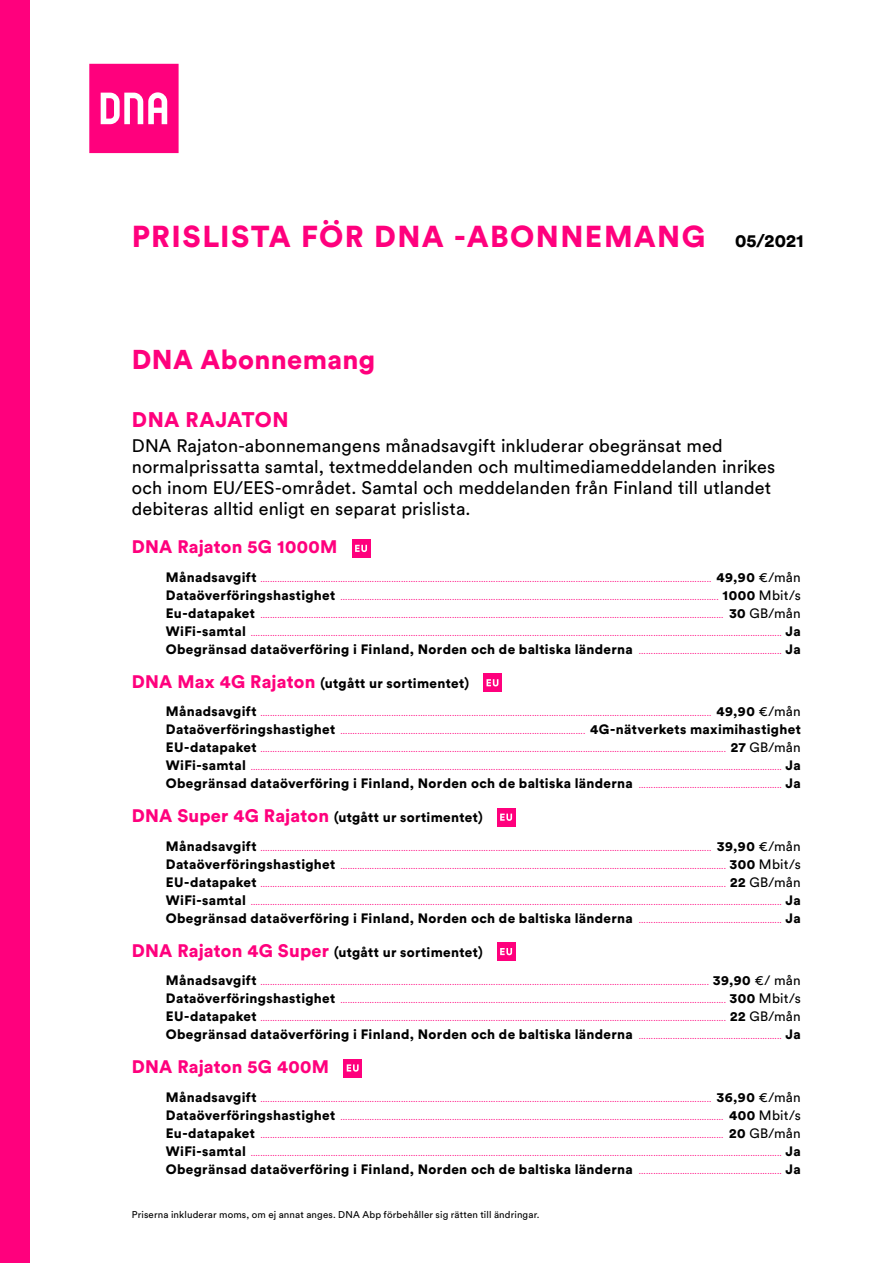
<style>
.page{position:relative;width:893px;height:1263px;background:#fff}
.page>*{position:absolute;margin:0;border:0;box-sizing:border-box;transform-origin:0 0}
.t1{font:900 30px "Circular Std";letter-spacing:.05em;color:#ff007d}
.t2{font:900 27px "Circular Std";letter-spacing:.015em;color:#ff007d}
.t3{font:900 21px "Circular Std";letter-spacing:.015em;color:#ff007d}
.t4{font:18px/21px "Circular Std";letter-spacing:.005em;color:#000}
.t5{font:900 18px "Circular Std";letter-spacing:.01em;color:#ff007d}
.t6{font:900 13.5px "Circular Std";letter-spacing:.02em;color:#000}
.t7{font:9.75px "Circular Std";letter-spacing:.015em;color:#000}
.t8{font:8.25px/18px "Circular Std";color:#ff007d;text-align:justify}
.s1{font-size:18px;color:#000}
.s2{font-weight:900;font-size:13.5px;color:#000}
.s3{font-size:13.5px;color:#000}
.s4{font-weight:400;font-size:8.25px;color:#ff007d}
.s5{font-size:18px;color:#ff007d}
</style>
<div class="page">
<div style="left:0;top:0;width:30px;height:1263px;background:#ff007d"></div>
<svg style="left:89px;top:64px;width:90px;height:89px;background:#ff2791"></svg>
<div style="left:352px;top:539px;width:18px;height:19px;background:#ff007d"></div>
<svg style="left:355px;top:545px;width:12px;height:7px"></svg>
<div style="left:483px;top:674px;width:19px;height:18px;background:#ff007d"></div>
<svg style="left:486px;top:679px;width:12px;height:7px"></svg>
<div style="left:497px;top:808px;width:18px;height:18px;background:#ff007d"></div>
<svg style="left:500px;top:814px;width:12px;height:7px"></svg>
<div style="left:497px;top:942px;width:18px;height:19px;background:#ff007d"></div>
<svg style="left:500px;top:948px;width:12px;height:7px"></svg>
<div style="left:343px;top:1059px;width:19px;height:18px;background:#ff007d"></div>
<svg style="left:347px;top:1064px;width:12px;height:8px"></svg>
<h1 class="t1" style="left:132px;top:216px;width:673px">PRISLISTA FÖR DNA -ABONNEMANG <span class="s1">05/2021</span></h1>
<h2 class="t2" style="left:132px;top:342px;width:245px">DNA Abonnemang</h2>
<h3 class="t3" style="left:132px;top:406px;width:158px">DNA RAJATON</h3>
<p class="t4" style="left:132px;top:435px;width:645px">DNA Rajaton-abonnemangens månadsavgift inkluderar obegränsat med normalprissatta samtal, textmeddelanden och multimediameddelanden inrikes och inom EU/EES-området. Samtal och meddelanden från Finland till utlandet debiteras alltid enligt en separat prislista.</p>
<h3 class="t5" style="left:132px;top:535px;width:207px">DNA Rajaton 5G 1000M</h3>
<p class="t8" style="left:166px;top:570px;width:636px"><span class="s2">Månadsavgift</span> .......................................................................................................................................................................................... <span class="s2">49,90</span> <span class="s3">€/mån </span><span class="s2">Dataöverföringshastighet</span> ............................................................................................................................................................ <span class="s2">1000</span> <span class="s3">Mbit/s </span><span class="s2">Eu-datapaket</span> ............................................................................................................................................................................................... <span class="s2">30</span> <span class="s3">GB/mån </span><span class="s2">WiFi-samtal</span> ........................................................................................................................................................................................................................... <span class="s2">Ja</span></p>
<h3 class="t6" style="left:166px;top:640px;width:636px">Obegränsad dataöverföring i Finland, Norden och de baltiska länderna <span class="s4">...........................................................</span> Ja</h3>
<h3 class="t6" style="left:132px;top:674px;width:339px"><span class="s5">DNA Max 4G Rajaton</span> (utgått ur sortimentet)</h3>
<p class="t8" style="left:166px;top:704px;width:636px"><span class="s2">Månadsavgift</span> .......................................................................................................................................................................................... <span class="s2">49,90</span> <span class="s3">€/mån </span><span class="s2">Dataöverföringshastighet</span> ..................................................................................................... <span class="s2">4G-nätverkets maximihastighet EU-datapaket</span> ................................................................................................................................................................................................ <span class="s2">27</span> <span class="s3">GB/mån </span><span class="s2">WiFi-samtal</span> ........................................................................................................................................................................................................................... <span class="s2">Ja</span></p>
<h3 class="t6" style="left:166px;top:775px;width:636px">Obegränsad dataöverföring i Finland, Norden och de baltiska länderna <span class="s4">...........................................................</span> Ja</h3>
<h3 class="t6" style="left:132px;top:808px;width:352px"><span class="s5">DNA Super 4G Rajaton</span> (utgått ur sortimentet)</h3>
<p class="t8" style="left:166px;top:839px;width:636px"><span class="s2">Månadsavgift</span> .......................................................................................................................................................................................... <span class="s2">39,90</span> <span class="s3">€/mån </span><span class="s2">Dataöverföringshastighet</span> ............................................................................................................................................................... <span class="s2">300</span> <span class="s3">Mbit/s </span><span class="s2">EU-datapaket</span> ................................................................................................................................................................................................ <span class="s2">22</span> <span class="s3">GB/mån </span><span class="s2">WiFi-samtal</span> ........................................................................................................................................................................................................................... <span class="s2">Ja</span></p>
<h3 class="t6" style="left:166px;top:909px;width:636px">Obegränsad dataöverföring i Finland, Norden och de baltiska länderna <span class="s4">...........................................................</span> Ja</h3>
<h3 class="t6" style="left:132px;top:943px;width:352px"><span class="s5">DNA Rajaton 4G Super</span> (utgått ur sortimentet)</h3>
<p class="t8" style="left:166px;top:973px;width:636px"><span class="s2">Månadsavgift</span> ......................................................................................................................................................................................... <span class="s2">39,90</span> <span class="s3">€/ mån </span><span class="s2">Dataöverföringshastighet</span> ............................................................................................................................................................... <span class="s2">300</span> <span class="s3">Mbit/s </span><span class="s2">EU-datapaket</span> ................................................................................................................................................................................................ <span class="s2">22</span> <span class="s3">GB/mån</span></p>
<h3 class="t6" style="left:166px;top:1025px;width:636px">Obegränsad dataöverföring i Finland, Norden och de baltiska länderna <span class="s4">...........................................................</span> Ja</h3>
<h3 class="t5" style="left:132px;top:1055px;width:199px">DNA Rajaton 5G 400M</h3>
<p class="t8" style="left:166px;top:1090px;width:636px"><span class="s2">Månadsavgift</span> .......................................................................................................................................................................................... <span class="s2">36,90</span> <span class="s3">€/mån </span><span class="s2">Dataöverföringshastighet</span> .............................................................................................................................................................. <span class="s2">400</span> <span class="s3">Mbit/s </span><span class="s2">Eu-datapaket</span> ............................................................................................................................................................................................... <span class="s2">20</span> <span class="s3">GB/mån </span><span class="s2">WiFi-samtal</span> ........................................................................................................................................................................................................................... <span class="s2">Ja</span></p>
<h3 class="t6" style="left:166px;top:1160px;width:636px">Obegränsad dataöverföring i Finland, Norden och de baltiska länderna <span class="s4">...........................................................</span> Ja</h3>
<p class="t7" style="left:132px;top:1209px;width:409px">Priserna inkluderar moms, om ej annat anges. DNA Abp förbehåller sig rätten till ändringar.</p>
</div>
